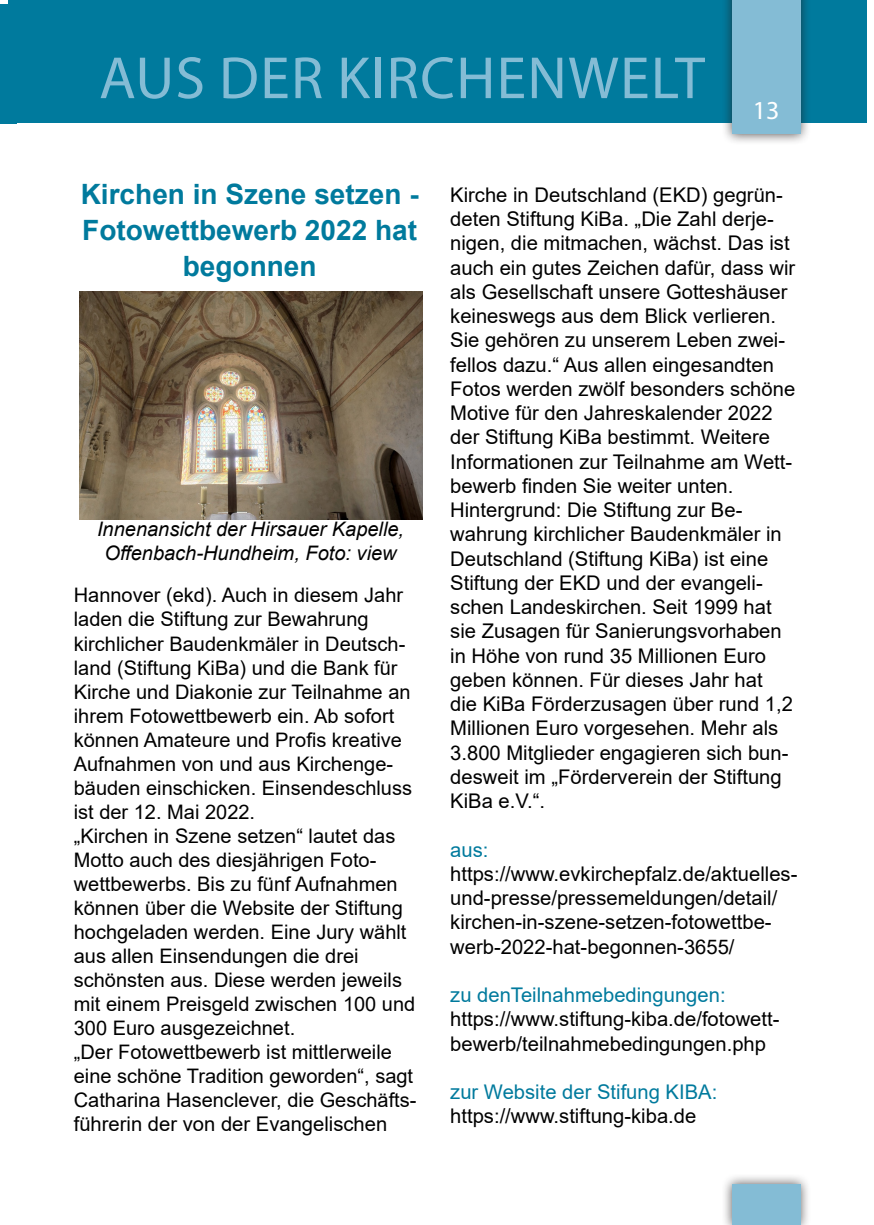
<style>
.page{position:relative;width:874px;height:1225px;background:#fff}
.page>*{position:absolute;margin:0;border:0;box-sizing:border-box;transform-origin:0 0}
.Seitenzahl{font:60px "Myriad Pro";letter-spacing:.02em;color:#84bcd5}
.Seitenzahl-2{font:700 28px/36px "Arial";color:#007a9d;text-align:center}
.t1{font:26px "Myriad Pro";color:#fff}
.Seitenzahl-3{font:20.2px/24.2px "Arial";color:#000}
.Seitenzahl-4{font:20px/24px "Arial";color:#000}
.Seitenzahl-5{font:italic 20px/24px "Arial";color:#000;text-align:center}
.s1{color:#007a9d}
.s2{color:#fff}
</style>
<div class="page">
<div style="left:0;top:4px;width:17px;height:119px;background:#007a9d"></div>
<div style="left:8px;top:0;width:857px;height:123px;background:#007a9d"></div>
<div style="left:720px;top:1173px;width:90px;height:52px;background:#231f20;opacity:.75"></div>
<div style="left:731px;top:1184px;width:68px;height:40px;background:#84bcd5"></div>
<div style="left:720px;top:0;width:90px;height:145px;background:#231f20;opacity:.75"></div>
<div style="left:731px;top:0;width:68px;height:134px;background:#84bcd5"></div>
<img style="left:79px;top:291px;width:343px;height:228px">
<p class="Seitenzahl" style="left:99px;top:41px;width:607px">AUS DER KIRCHENWELT</p>
<p class="t1" style="left:752px;top:94px;width:28px">13</p>
<p class="Seitenzahl-2" style="left:81px;top:176px;width:339px">Kirchen in Szene setzen -<br>Fotowettbewerb 2022 hat begonnen</p>
<p class="Seitenzahl-5" style="left:97px;top:517px;width:308px">Innenansicht der Hirsauer Kapelle,<br>Offenbach-Hundheim, Foto: view</p>
<p class="Seitenzahl-4" style="left:74px;top:583px;width:344px">Hannover (ekd). Auch in diesem Jahr laden die Stiftung zur Bewahrung kirchlicher Baudenkmäler in Deutsch&shy;land (Stiftung KiBa) und die Bank für Kirche und Diakonie zur Teilnahme an ihrem Fotowettbewerb ein. Ab sofort können Amateure und Profis kreative Aufnahmen von und aus Kirchenge&shy;bäuden einschicken. Einsendeschluss ist der 12. Mai 2022.<br>„Kirchen in Szene setzen“ lautet das Motto auch des diesjährigen Foto&shy;wettbewerbs. Bis zu fünf Aufnahmen können über die Website der Stiftung hochgeladen werden. Eine Jury wählt aus allen Einsendungen die drei schönsten aus. Diese werden jeweils mit einem Preisgeld zwischen 100 und 300 Euro ausgezeichnet.<br>„Der Fotowettbewerb ist mittlerweile eine schöne Tradition geworden“, sagt Catharina Hasenclever, die Geschäfts-</p>
<p class="Seitenzahl-3" style="left:74px;top:1111px;width:315px">führerin der von der Evangelischen</p>
<p class="Seitenzahl-3" style="left:450px;top:182px;width:346px">Kirche in Deutschland (EKD) gegrün&shy;deten Stiftung KiBa. „Die Zahl derje&shy;nigen, die mitmachen, wächst. Das ist auch ein gutes Zeichen dafür, dass wir als Gesellschaft unsere Gotteshäuser keineswegs aus dem Blick verlieren.<br>Sie gehören zu unserem Leben zwei&shy;fellos dazu.“ Aus allen eingesandten Fotos werden zwölf besonders schöne Motive für den Jahreskalender 2022 der Stiftung KiBa bestimmt. Weitere Informationen zur Teilnahme am Wett&shy;bewerb finden Sie weiter unten.<br>Hintergrund: Die Stiftung zur Be&shy;wahrung kirchlicher Baudenkmäler in Deutschland (Stiftung KiBa) ist eine Stiftung der EKD und der evangeli&shy;schen Landeskirchen. Seit 1999 hat sie Zusagen für Sanierungsvorhaben in Höhe von rund 35 Millionen Euro geben können. Für dieses Jahr hat<br>die KiBa Förderzusagen über rund 1,2<br>Millionen Euro vorgesehen. Mehr als 3.800 Mitglieder engagieren sich bun&shy;desweit im „Förderverein der Stiftung KiBa e.V.“.</p>
<p class="Seitenzahl-3" style="left:450px;top:837px;width:348px"><span class="s1">aus: </span>https://www.evkirchepfalz.de/aktuelles&shy;und-presse/pressemeldungen/detail/ kirchen-in-szene-setzen-fotowettbe&shy;werb-2022-hat-begonnen-3655/</p>
<p class="Seitenzahl-3" style="left:450px;top:982px;width:330px"><span class="s1">zu denTeilnahmebedingungen: </span>https://www.stiftung-kiba.de/fotowett&shy;bewerb/teilnahmebedingungen.php</p>
<p class="Seitenzahl-3" style="left:450px;top:1079px;width:293px"><span class="s1">zur Website der Stifung KIBA: </span>https://www.stiftung-kiba.de <span class="s2">n für</span></p>
</div>
